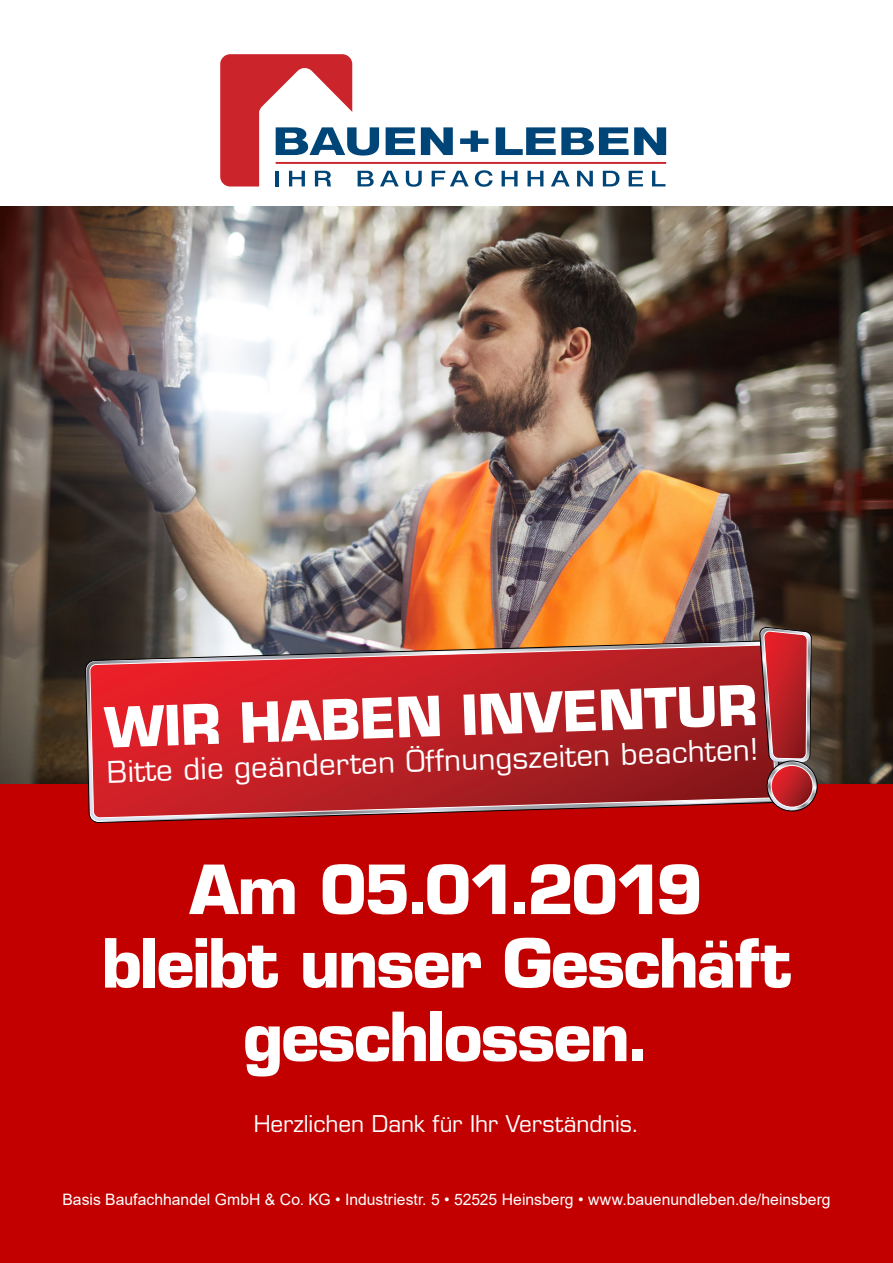
<style>
.page{position:relative;width:893px;height:1263px;background:#fff}
.page>*{position:absolute;margin:0;border:0;box-sizing:border-box;transform-origin:0 0}
.t1{font:700 66px/73.5px "Eurostile LT Std";letter-spacing:-.03em;color:#fff;text-align:center}
.t2{font:700 54px "Eurostile LT Std";color:#fff}
.t3{font:29.25px "Eurostile LT Std";color:#fff}
.t4{font:22.5px "Eurostile LT Std";letter-spacing:-.005em;color:#fff}
.t5{font:15.75px "Arial";color:#fff}
</style>
<div class="page">
<div style="left:0;top:784px;width:893px;height:479px;background:#c20000"></div>
<img style="left:0;top:207px;width:893px;height:577px">
<svg style="left:220px;top:54px;width:446px;height:133px"></svg>
<img style="left:87px;top:642px;width:692px;height:179px">
<svg style="left:90px;top:644px;width:686px;height:174px;background:#b9292e"></svg>
<svg style="left:760px;top:627px;width:58px;height:185px;background:#a13b3e"></svg>
<img style="left:768px;top:762px;width:48px;height:48px;border-radius:24px">
<img style="left:771px;top:765px;width:42px;height:42px;border-radius:21px">
<div style="left:771px;top:765px;width:42px;height:42px;border:1px solid #fff;border-radius:50%"></div>
<h2 class="t2" style="left:104px;top:694px;width:654px;rotate:-2deg">WIR HABEN INVENTUR</h2>
<h3 class="t3" style="left:107px;top:754px;width:653px;rotate:-2deg">Bitte die geänderten Öffnungszeiten beachten!</h3>
<h1 class="t1" style="left:101px;top:853px;width:692px">Am 05.01.2019 bleibt unser Geschäft geschlossen.</h1>
<h3 class="t4" style="left:254px;top:1110px;width:387px">Herzlichen Dank für Ihr Verständnis.</h3>
<p class="t5" style="left:62px;top:1188px;width:770px">Basis Baufachhandel GmbH &amp; Co. KG • Industriestr. 5 • 52525 Heinsberg • www.bauenundleben.de/heinsberg</p>
</div>
